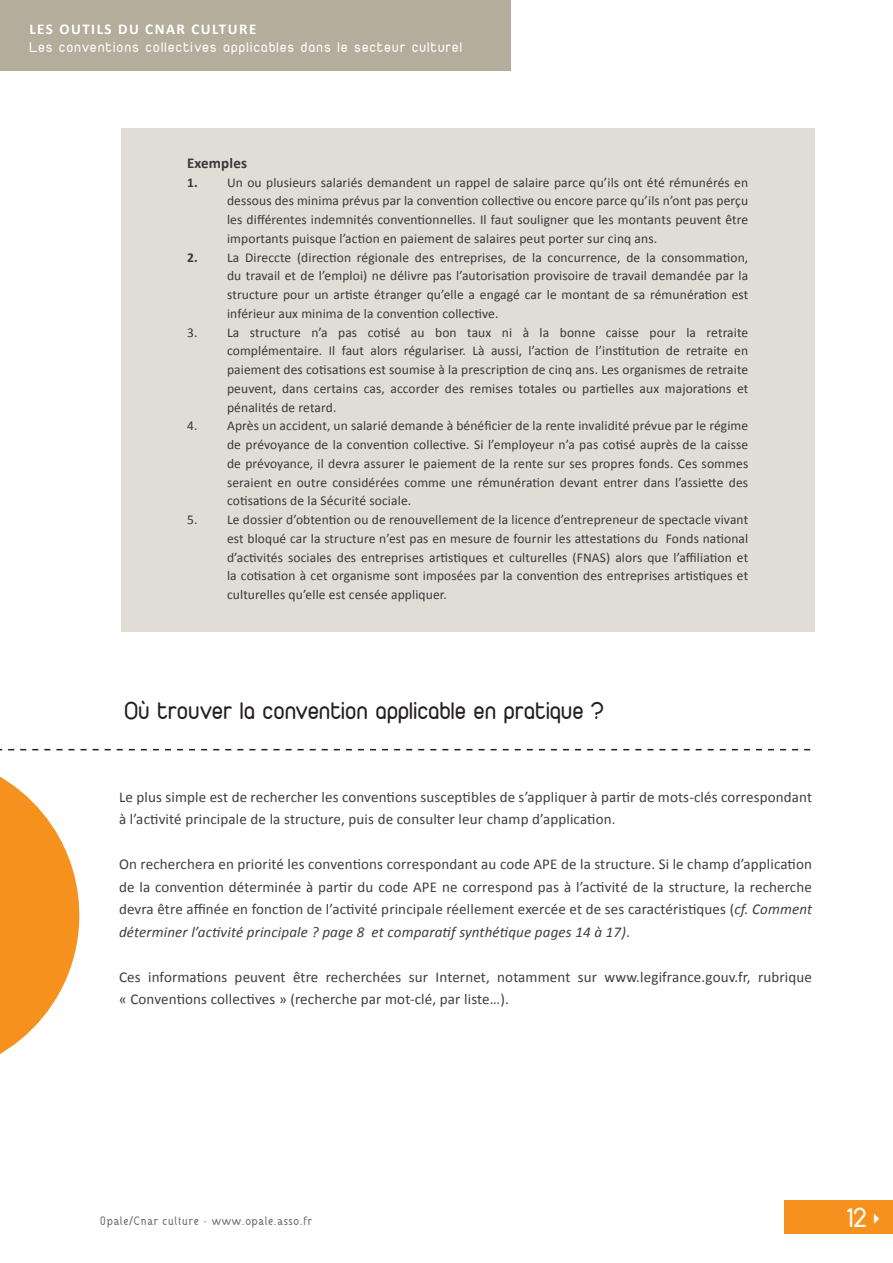
<style>
.page{position:relative;width:893px;height:1263px;background:#fff}
.page>*{position:absolute;margin:0;border:0;box-sizing:border-box;transform-origin:0 0}
.t1{font:28.5px "Duepuntozero";color:#fff}
.t2{font:25.5px "Duepuntozero";letter-spacing:.025em;color:#231f20}
.t3{font:15px/22.5px "Calibri";letter-spacing:.01em;color:#3e3e3f}
.t4{font:15px "Duepuntozero";letter-spacing:.1em;color:#fff}
.t5{font:700 15px "Calibri";letter-spacing:.1em;color:#fff}
.t6{font:700 15px "Calibri";letter-spacing:.01em;color:#383839}
.t7{font:13.5px/18.8px "Calibri";letter-spacing:.01em;color:#383839;text-align:justify}
.t8{font:500 12px "DANOISE";letter-spacing:.05em;color:#6c6d70}
.s1{font-weight:700}
.s2{font-style:italic}
</style>
<div class="page">
<div style="left:785px;top:1200px;width:108px;height:34px;background:#f6911e"></div>
<div style="left:0;top:0;width:510px;height:71px;background:#b4ad9b"></div>
<div style="left:121px;top:128px;width:693px;height:503px;background:#e0ddd6"></div>
<svg style="left:0;top:749px;width:810px;height:305px"></svg>
<p class="t5" style="left:29px;top:20px;width:229px">LES OUTILS DU CNAR CULTURE</p>
<p class="t4" style="left:29px;top:39px;width:434px">Les conventions collectives applicables dans le secteur culturel</p>
<p class="t6" style="left:187px;top:154px;width:61px">Exemples</p>
<p class="t7" style="left:227px;top:172px;width:523px;text-indent:-40px"><span class="s1">1.</span> Un ou plusieurs salariés demandent un rappel de salaire parce qu’ils ont été rémunérés en dessous des minima prévus par la convention collective ou encore parce qu’ils n’ont pas perçu les différentes indemnités conventionnelles. Il faut souligner que les montants peuvent être importants puisque l’action en paiement de salaires peut porter sur cinq ans.</p>
<p class="t7" style="left:227px;top:247px;width:523px;text-indent:-40px"><span class="s1">2.</span> La Direccte (direction régionale des entreprises, de la concurrence, de la consommation, du travail et de l’emploi) ne délivre pas l’autorisation provisoire de travail demandée par la structure pour un artiste étranger qu’elle a engagé car le montant de sa rémunération est inférieur aux minima de la convention collective.</p>
<p class="t7" style="left:227px;top:322px;width:523px;text-indent:-40px">3. La structure n’a pas cotisé au bon taux ni à la bonne caisse pour la retraite complémentaire. Il faut alors régulariser. Là aussi, l’action de l’institution de retraite en paiement des cotisations est soumise à la prescription de cinq ans. Les organismes de retraite peuvent, dans certains cas, accorder des remises totales ou partielles aux majorations et pénalités de retard.</p>
<p class="t7" style="left:227px;top:416px;width:523px;text-indent:-40px">4. Après un accident, un salarié demande à bénéficier de la rente invalidité prévue par le régime de prévoyance de la convention collective. Si l’employeur n’a pas cotisé auprès de la caisse de prévoyance, il devra assurer le paiement de la rente sur ses propres fonds. Ces sommes seraient en outre considérées comme une rémunération devant entrer dans l’assiette des cotisations de la Sécurité sociale.</p>
<p class="t7" style="left:227px;top:510px;width:523px;text-indent:-40px">5. Le dossier d’obtention ou de renouvellement de la licence d’entrepreneur de spectacle vivant est bloqué car la structure n’est pas en mesure de fournir les attestations du Fonds national d’activités sociales des entreprises artistiques et culturelles (FNAS) alors que l’affiliation et la cotisation à cet organisme sont imposées par la convention des entreprises artistiques et culturelles qu’elle est censée appliquer.</p>
<h2 class="t2" style="left:124px;top:697px;width:481px">Où trouver la convention applicable en pratique ?</h2>
<p class="t3" style="left:119px;top:785px;width:694px">Le plus simple est de rechercher les conventions susceptibles de s’appliquer à partir de mots-clés correspondant à l’activité principale de la structure, puis de consulter leur champ d’application.</p>
<p class="t3" style="left:119px;top:852px;width:695px;text-align:justify">On recherchera en priorité les conventions correspondant au code APE de la structure. Si le champ d’application de la convention déterminée à partir du code APE ne correspond pas à l’activité de la structure, la recherche devra être affinée en fonction de l’activité principale réellement exercée et de ses caractéristiques (<span class="s2">cf. Comment déterminer l’activité principale ? page 8 et comparatif synthétique pages 14 à 17)</span>.</p>
<p class="t3" style="left:119px;top:965px;width:694px">Ces informations peuvent être recherchées sur Internet, notamment sur www.legifrance.gouv.fr, rubrique « Conventions collectives » (recherche par mot-clé, par liste…).</p>
<p class="t8" style="left:100px;top:1213px;width:214px">Opale/Cnar culture - www.opale.asso.fr</p>
<h1 class="t1" style="left:847px;top:1202px;width:21px">12</h1>
</div>
